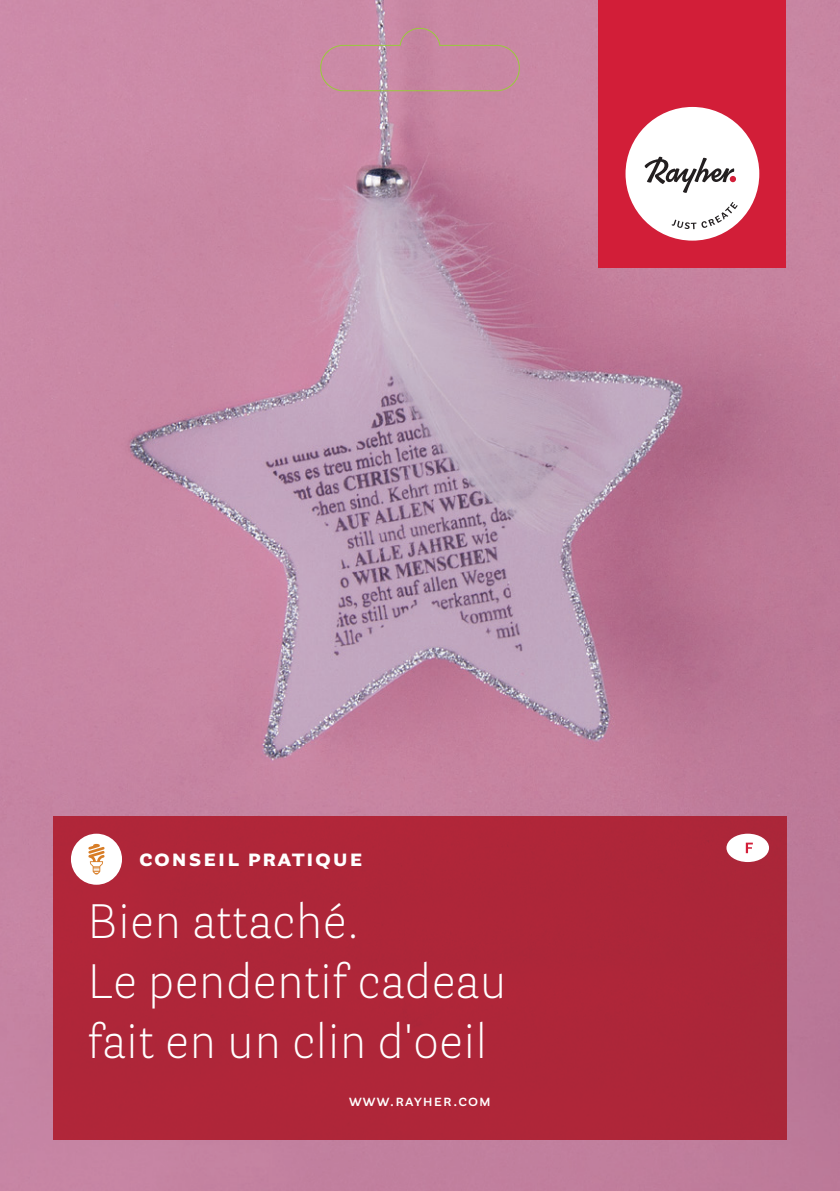
<style>
.page{position:relative;width:840px;height:1191px;background:#fff}
.page>*{position:absolute;margin:0;border:0;box-sizing:border-box;transform-origin:0 0}
.t1{font:300 48px/60px "Parry Grotesque Pro";letter-spacing:.005em;color:#fff}
.t2{font:700 24px "Parry Grotesque Pro";letter-spacing:.065em;color:#fff}
.t3{font:600 16px "Parry Grotesque Pro";letter-spacing:.065em;color:#fff}
</style>
<div class="page">
<img style="left:0;top:0;width:839px;height:1191px">
<div style="left:54px;top:816px;width:731px;height:324px;background:#ae2639"></div>
<div style="left:598px;top:0;width:187px;height:267px;background:#d21e38"></div>
<div style="left:625px;top:107px;width:133px;height:134px;background:#fff;border-radius:50%"></div>
<svg style="left:671px;top:202px;width:66px;height:27px"></svg>
<svg style="left:644px;top:156px;width:91px;height:37px"></svg>
<div style="left:71px;top:833px;width:51px;height:51px;background:#fff;border-radius:50%"></div>
<svg style="left:88px;top:844px;width:17px;height:30px"></svg>
<svg style="left:320px;top:28px;width:199px;height:63px;background:#c78aa1"></svg>
<div style="left:726px;top:833px;width:42px;height:29px;background:#fff;border-radius:50%"></div>
<svg style="left:745px;top:842px;width:7px;height:11px"></svg>
<p class="t2" style="left:139px;top:840px;width:225px">conseil pratique</p>
<p class="t1" style="left:88px;top:891px;width:420px">Bien attaché.<br>Le pendentif cadeau fait en un clin d'oeil</p>
<p class="t3" style="left:349px;top:1089px;width:143px">www.rayher.com</p>
</div>
